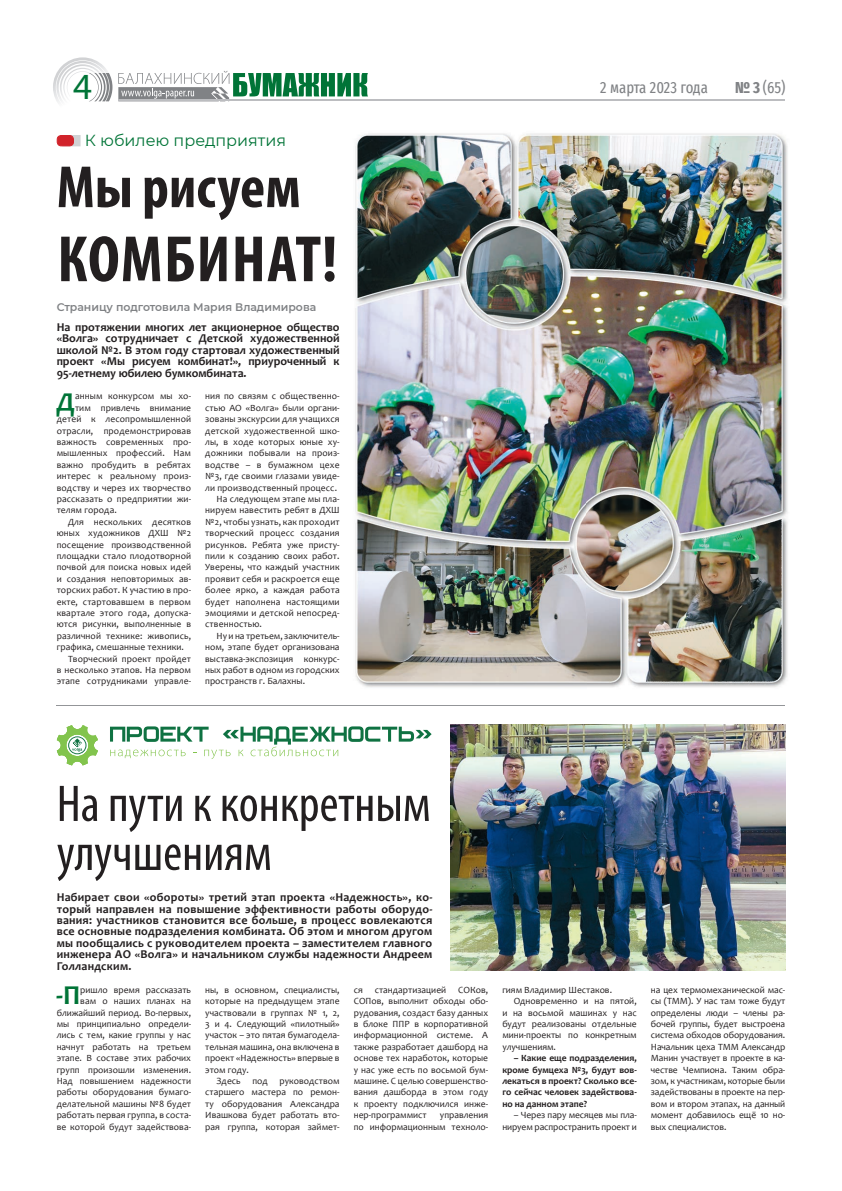
<style>
.page{position:relative;width:842px;height:1191px;background:#fff}
.page>*{position:absolute;margin:0;border:0;box-sizing:border-box;transform-origin:0 0}
.t1{font:700 condensed 66px "Myriad Pro";letter-spacing:.015em;color:#231f20}
.t2{font:700 condensed 60px "Myriad Pro";color:#231f20}
.t3{font:condensed 52px/49px "Myriad Pro";color:#231f20}
.t4{font:37px "Myriad Pro";color:#007437}
.t5{font:700 27.4px "Candara";color:#007437}
.t6{font:extra-condensed 16px "Fira Sans";letter-spacing:-.005em;color:#808285}
.t7{font:16px "Montserrat";color:#007437}
.t8{font:700 12px/11.4px "Candara";color:#231f20;text-align:justify}
.t9{font:600 11px "Montserrat";color:#808285}
.t10{font:9.5px/11.4px "Candara";letter-spacing:.01em;color:#231f20;text-align:justify}
.t11{font:700 9.5px/11.4px "Candara";color:#231f20;text-align:justify}
.t12{font:9.5px/11.4px "Candara";letter-spacing:-.01em;color:#231f20;text-align:right}
.s1{font-weight:700}
</style>
<div class="page">
<svg style="left:53px;top:57px;width:59px;height:46px"></svg>
<svg style="left:118px;top:71px;width:250px;height:28px"></svg>
<hr style="left:118px;top:99px;width:667px;height:2px;background:#bcbdc0">
<hr style="left:57px;top:705px;width:728px;height:1px;background:#939598">
<svg style="left:57px;top:135px;width:24px;height:11px"></svg>
<svg style="left:110px;top:726px;width:322px;height:33px"></svg>
<svg style="left:57px;top:725px;width:41px;height:40px"></svg>
<img style="left:450px;top:725px;width:335px;height:245px">
<img style="left:355px;top:133px;width:433px;height:555px">
<h3 class="t4" style="left:73px;top:63px;width:20px">4</h3>
<h3 class="t6" style="left:600px;top:76px;width:109px">2 марта 2023 года</h3>
<h3 class="t6" style="left:735px;top:76px;width:52px"><span class="s1">№ 3</span> (65)</h3>
<h3 class="t7" style="left:85px;top:130px;width:203px">К юбилею предприятия</h3>
<h2 class="t2" style="left:57px;top:150px;width:246px">Мы рисуем</h2>
<h1 class="t1" style="left:57px;top:218px;width:282px">КОМБИНАТ!</h1>
<p class="t9" style="left:57px;top:299px;width:261px">Страницу подготовила Мария Владимирова</p>
<p class="t8" style="left:57px;top:321px;width:284px">На протяжении многих лет акционерное общество «Волга» сотрудничает с Детской художественной школой №2. В этом году стартовал художественный проект «Мы рисуем комбинат!», приуроченный к 95-летнему юбилею бумкомбината.</p>
<h3 class="t5" style="left:57px;top:384px;width:20px">Д</h3>
<p class="t10" style="left:75px;top:390px;width:118px">анным конкурсом мы хо-</p>
<p class="t10" style="left:75px;top:402px;width:118px">тим привлечь внимание</p>
<p class="t10" style="left:57px;top:413px;width:136px">детей к лесопромышленной</p>
<p class="t10" style="left:57px;top:424px;width:136px">отрасли, продемонстрировав</p>
<p class="t10" style="left:57px;top:436px;width:136px">важность современных про-</p>
<p class="t10" style="left:57px;top:447px;width:136px">мышленных профессий. Нам</p>
<p class="t10" style="left:57px;top:459px;width:136px">важно пробудить в ребятах</p>
<p class="t10" style="left:57px;top:470px;width:136px">интерес к реальному произ-</p>
<p class="t10" style="left:57px;top:481px;width:136px">водству и через их творчество</p>
<p class="t10" style="left:57px;top:493px;width:136px">рассказать о предприятии жи-</p>
<p class="t10" style="left:57px;top:504px;width:62px">телям города.</p>
<p class="t10" style="left:68px;top:516px;width:125px">Для нескольких десятков</p>
<p class="t10" style="left:57px;top:527px;width:136px">юных художников ДХШ №2</p>
<p class="t10" style="left:57px;top:538px;width:136px">посещение производственной</p>
<p class="t10" style="left:57px;top:550px;width:136px">площадки стало плодотворной</p>
<p class="t10" style="left:57px;top:561px;width:136px">почвой для поиска новых идей</p>
<p class="t10" style="left:57px;top:573px;width:136px">и создания неповторимых ав-</p>
<p class="t10" style="left:57px;top:584px;width:136px">торских работ. К участию в про-</p>
<p class="t10" style="left:57px;top:595px;width:136px">екте, стартовавшем в первом</p>
<p class="t10" style="left:57px;top:607px;width:136px">квартале этого года, допуска-</p>
<p class="t10" style="left:57px;top:618px;width:136px">ются рисунки, выполненные в</p>
<p class="t10" style="left:57px;top:630px;width:136px">различной технике: живопись,</p>
<p class="t10" style="left:57px;top:641px;width:129px">графика, смешанные техники.</p>
<p class="t10" style="left:68px;top:652px;width:125px">Творческий проект пройдет</p>
<p class="t10" style="left:57px;top:664px;width:136px">в несколько этапов. На первом</p>
<p class="t10" style="left:57px;top:675px;width:136px">этапе сотрудниками управле-</p>
<p class="t10" style="left:205px;top:390px;width:136px">ния по связям с общественно-</p>
<p class="t10" style="left:205px;top:402px;width:136px">стью АО «Волга» были органи-</p>
<p class="t10" style="left:205px;top:413px;width:136px">зованы экскурсии для учащихся</p>
<p class="t10" style="left:205px;top:424px;width:136px">детской художественной шко-</p>
<p class="t10" style="left:205px;top:436px;width:136px">лы, в ходе которых юные ху-</p>
<p class="t10" style="left:205px;top:447px;width:136px">дожники побывали на произ-</p>
<p class="t10" style="left:205px;top:459px;width:136px">водстве – в бумажном цехе</p>
<p class="t10" style="left:205px;top:470px;width:136px">№3, где своими глазами увиде-</p>
<p class="t10" style="left:205px;top:481px;width:133px">ли производственный процесс.</p>
<p class="t10" style="left:217px;top:493px;width:125px">На следующем этапе мы пла-</p>
<p class="t10" style="left:205px;top:504px;width:136px">нируем навестить ребят в ДХШ</p>
<p class="t10" style="left:205px;top:516px;width:136px">№2, чтобы узнать, как проходит</p>
<p class="t10" style="left:205px;top:527px;width:136px">творческий процесс создания</p>
<p class="t10" style="left:205px;top:538px;width:136px">рисунков. Ребята уже присту-</p>
<p class="t10" style="left:205px;top:550px;width:136px">пили к созданию своих работ.</p>
<p class="t10" style="left:205px;top:561px;width:136px">Уверены, что каждый участник</p>
<p class="t10" style="left:205px;top:573px;width:136px">проявит себя и раскроется еще</p>
<p class="t10" style="left:205px;top:584px;width:136px">более ярко, а каждая работа</p>
<p class="t10" style="left:205px;top:595px;width:136px">будет наполнена настоящими</p>
<p class="t10" style="left:205px;top:607px;width:136px">эмоциями и детской непосред-</p>
<p class="t10" style="left:205px;top:618px;width:58px">ственностью.</p>
<p class="t10" style="left:217px;top:630px;width:125px">Ну и на третьем, заключитель-</p>
<p class="t10" style="left:205px;top:641px;width:136px">ном, этапе будет организована</p>
<p class="t10" style="left:205px;top:652px;width:136px">выставка-экспозиция конкурс-</p>
<p class="t10" style="left:205px;top:664px;width:136px">ных работ в одном из городских</p>
<p class="t10" style="left:205px;top:675px;width:101px">пространств г. Балахны.</p>
<h3 class="t3" style="left:57px;top:778px;width:376px">На пути к конкретным улучшениям</h3>
<p class="t8" style="left:57px;top:891px;width:377px">Набирает свои «обороты» третий этап проекта «Надежность», ко&shy;торый направлен на повышение эффективности работы оборудо&shy;вания: участников становится все больше, в процесс вовлекаются все основные подразделения комбината. Об этом и многом другом мы пообщались с руководителем проекта – заместителем главного инженера АО «Волга» и начальником службы надежности Андреем Голландским.</p>
<h3 class="t5" style="left:56px;top:978px;width:26px">-П</h3>
<p class="t10" style="left:57px;top:983px;width:136px;text-align:right">ришло время рассказать<br>вам о наших планах на ближайший период. Во-первых, мы принципиально определи&shy;лись с тем, какие группы у нас начнут работать на третьем этапе. В составе этих рабочих групп произошли изменения.<br>Над повышением надежности работы оборудования бумаго&shy;делательной машины №8 будет работать первая группа, в соста&shy;ве которой будут задействова-</p>
<p class="t10" style="left:205px;top:983px;width:136px">ны, в основном, специалисты, которые на предыдущем этапе участвовали в группах № 1, 2, 3 и 4. Следующий «пилотный» участок – это пятая бумагодела&shy;тельная машина, она включена в проект «Надежность» впервые в этом году.</p>
<p class="t10" style="left:205px;top:1075px;width:136px;text-indent:11px">Здесь под руководством старшего мастера по ремон&shy;ту оборудования Александра Ивашкова будет работать вто&shy;рая группа, которая займет-</p>
<p class="t10" style="left:354px;top:983px;width:11px">ся</p>
<p class="t10" style="left:375px;top:983px;width:73px">стандартизацией</p>
<p class="t10" style="left:354px;top:983px;width:136px;text-indent:104px">СОКов, СОПов, выполнит обходы обо&shy;рудования, создаст базу данных в блоке ППР в корпоративной информационной системе. А также разработает дашборд на основе тех наработок, которые у нас уже есть по восьмой бум&shy;машине. С целью совершенство&shy;вания дашборда в этом году к проекту подключился инже&shy;нер-программист</p>
<p class="t10" style="left:354px;top:1109px;width:136px;text-align:right">управления<br>по информационным техноло-</p>
<p class="t10" style="left:502px;top:983px;width:111px">гиям Владимир Шестаков.</p>
<p class="t10" style="left:514px;top:995px;width:125px">Одновременно и на пятой,</p>
<p class="t10" style="left:502px;top:1006px;width:136px">и на восьмой машинах у нас</p>
<p class="t10" style="left:502px;top:1018px;width:136px">будут реализованы отдельные</p>
<p class="t10" style="left:502px;top:1029px;width:136px">мини-проекты по конкретным</p>
<p class="t10" style="left:502px;top:1040px;width:55px">улучшениям.</p>
<p class="t11" style="left:502px;top:1052px;width:136px;text-indent:11px">– Какие еще подразделения, кроме бумцеха №3, будут вов&shy;лекаться в проект? Сколько все&shy;го сейчас человек задействова&shy;но на данном этапе?</p>
<p class="t12" style="left:502px;top:1109px;width:136px">– Через пару месяцев мы пла&shy;нируем распространить проект и</p>
<p class="t10" style="left:651px;top:983px;width:136px">на цех термомеханической мас&shy;сы (ТММ). У нас там тоже будут определены люди – члены ра&shy;бочей группы, будет выстроена система обходов оборудования.<br>Начальник цеха ТММ Александр Манин участвует в проекте в ка&shy;честве Чемпиона. Таким обра&shy;зом, к участникам, которые были задействованы в проекте на пер&shy;вом и втором этапах, на данный момент добавилось ещё 10 но&shy;вых специалистов.</p>
</div>
